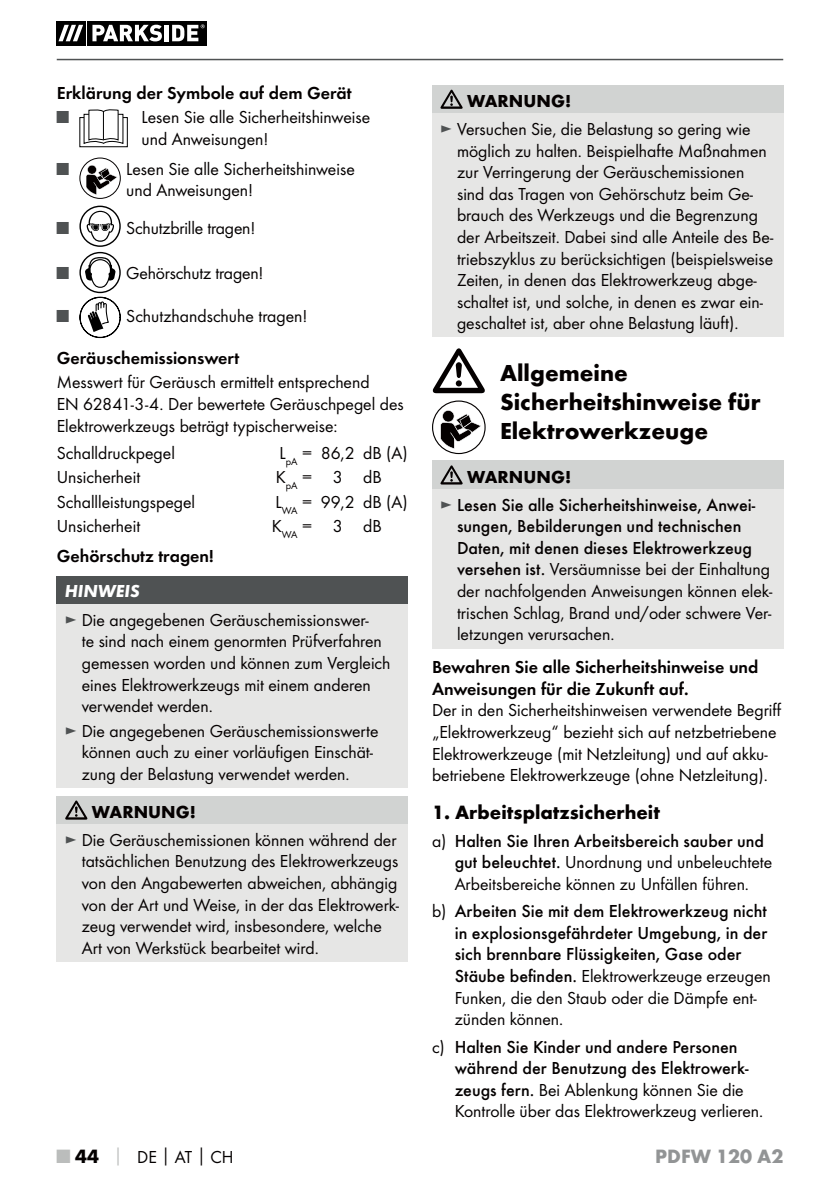
<style>
.page{position:relative;width:840px;height:1191px;background:#fff}
.page>*{position:absolute;margin:0;border:0;box-sizing:border-box;transform-origin:0 0}
.t1{font:700 24px/28.8px "Futura";color:#040000}
.t2{font:700 20px "Futura";color:#040000}
.t3{font:700 20px "Futura";color:#929495}
.t4{font:18px/21.6px "Futura Boo";color:#040000}
.t5{font:500 18px/21.6px "Futura";color:#040000}
.t6{font:18px/21.6px "Futura Dem";color:#040000}
.t7{font:700 18px "Futura";color:#040000}
.t8{font:italic 700 18px "Futura";color:#fff}
.t9{font:18px "Futura Boo";color:#4f5253}
.s1{color:#4f5253}
.s2{font-weight:700}
.s3{font-family:"Futura Boo";font-weight:400;color:#4f5253}
.s4{font-family:"Futura";font-weight:500}
.s5{font-family:"Futura Boo";font-weight:400}
.s6{font-family:"Futura";font-weight:700;font-size:20px;color:#bbbdbc}
.s7{font-family:"Futura";font-weight:700;font-size:20px}
.s8{font-family:"Futura";font-weight:700;color:#bbbdbc}
.s9{font-family:"Futura";font-weight:700}
</style>
<div class="page">
<hr style="left:57px;top:59px;width:725px;height:1px;background:#4f5253">
<svg style="left:85px;top:21px;width:122px;height:24px"></svg>
<div style="left:56px;top:21px;width:29px;height:24px;background:#000"></div>
<div style="left:87px;top:21px;width:119px;height:24px;background:#000"></div>
<svg style="left:58px;top:25px;width:25px;height:16px"></svg>
<svg style="left:92px;top:25px;width:70px;height:16px"></svg>
<hr style="left:164px;top:25px;width:4px;height:16px;background:#fff">
<svg style="left:172px;top:24px;width:32px;height:17px"></svg>
<div style="left:79px;top:117px;width:49px;height:30px;border:1px solid #000"></div>
<svg style="left:83px;top:109px;width:41px;height:35px"></svg>
<svg style="left:80px;top:158px;width:40px;height:40px"></svg>
<div style="left:79px;top:158px;width:42px;height:41px;border:1px solid #040000;border-radius:50%"></div>
<svg style="left:86px;top:165px;width:31px;height:30px"></svg>
<svg style="left:79px;top:206px;width:42px;height:132px"></svg>
<div style="left:57px;top:576px;width:351px;height:28px;background:#4f5253"></div>
<div style="left:57px;top:604px;width:351px;height:184px;background:#e6e6e5"></div>
<div style="left:57px;top:796px;width:351px;height:28px;background:#d1d3d2"></div>
<div style="left:57px;top:824px;width:351px;height:137px;background:#e6e6e5"></div>
<svg style="left:65px;top:800px;width:22px;height:19px"></svg>
<div style="left:432px;top:85px;width:350px;height:28px;background:#d1d3d2"></div>
<div style="left:432px;top:113px;width:350px;height:224px;background:#e6e6e5"></div>
<svg style="left:440px;top:90px;width:22px;height:19px"></svg>
<svg style="left:432px;top:401px;width:53px;height:52px"></svg>
<div style="left:432px;top:400px;width:53px;height:54px;border:1px solid #040000;border-radius:50%"></div>
<svg style="left:440px;top:410px;width:41px;height:39px"></svg>
<svg style="left:432px;top:348px;width:52px;height:45px"></svg>
<div style="left:432px;top:461px;width:350px;height:28px;background:#d1d3d2"></div>
<div style="left:432px;top:489px;width:350px;height:159px;background:#e6e6e5"></div>
<svg style="left:440px;top:465px;width:22px;height:19px"></svg>
<p class="t6" style="left:57px;top:83px;width:296px">Erklärung der Symbole auf dem Gerät</p>
<p class="t9" style="left:57px;top:109px;width:14px">■</p>
<p class="t4" style="left:141px;top:107px;width:230px">Lesen Sie alle Sicherheitshinweise und Anweisungen!</p>
<p class="t9" style="left:57px;top:160px;width:14px">■</p>
<p class="t4" style="left:126px;top:159px;width:230px">Lesen Sie alle Sicherheitshinweise und Anweisungen!</p>
<p class="t9" style="left:57px;top:220px;width:14px">■</p>
<p class="t4" style="left:126px;top:218px;width:131px">Schutzbrille tragen!</p>
<p class="t9" style="left:57px;top:265px;width:14px">■</p>
<p class="t4" style="left:126px;top:263px;width:139px">Gehörschutz tragen!</p>
<p class="t9" style="left:57px;top:308px;width:14px">■</p>
<p class="t4" style="left:126px;top:306px;width:183px">Schutzhandschuhe tragen!</p>
<p class="t6" style="left:57px;top:348px;width:184px">Geräuschemissionswert</p>
<p class="t4" style="left:57px;top:372px;width:348px">Messwert für Geräusch ermittelt entsprechend<br>EN 62841-3-4. Der bewertete Geräuschpegel des<br>Elektrowerkzeugs beträgt typischerweise:</p>
<p class="t4" style="left:57px;top:443px;width:120px">Schalldruckpegel</p>
<p class="t4" style="left:279px;top:443px;width:130px">L<sub>pA</sub> = 86,2 dB (A)</p>
<p class="t4" style="left:57px;top:467px;width:85px">Unsicherheit</p>
<p class="t4" style="left:276px;top:467px;width:107px">K<sub>pA</sub> = 3 dB</p>
<p class="t4" style="left:57px;top:492px;width:140px">Schallleistungspegel</p>
<p class="t4" style="left:275px;top:492px;width:134px">L<sub>WA</sub> = 99,2 dB (A)</p>
<p class="t4" style="left:57px;top:516px;width:85px">Unsicherheit</p>
<p class="t4" style="left:272px;top:516px;width:111px">K<sub>WA</sub> = 3 dB</p>
<p class="t6" style="left:57px;top:546px;width:158px">Gehörschutz tragen!</p>
<p class="t8" style="left:65px;top:580px;width:76px">HINWEIS</p>
<p class="t4" style="left:82px;top:610px;width:310px;text-indent:-17px"><span class="s1">►</span> Die angegebenen Geräuschemissionswer-<br>te sind nach einem genormten Prüfverfahren gemessen worden und können zum Vergleich eines Elektrowerkzeugs mit einem anderen verwendet werden.</p>
<p class="t4" style="left:82px;top:721px;width:298px;text-indent:-17px"><span class="s1">►</span> Die angegebenen Geräuschemissionswerte können auch zu einer vorläufigen Einschät&shy;zung der Belastung verwendet werden.</p>
<p class="t7" style="left:92px;top:805px;width:105px">WARNUNG!</p>
<p class="t4" style="left:82px;top:830px;width:319px;text-indent:-17px"><span class="s1">►</span> Die Geräuschemissionen können während der tatsächlichen Benutzung des Elektrowerkzeugs von den Angabewerten abweichen, abhängig von der Art und Weise, in der das Elektrowerk&shy;zeug verwendet wird, insbesondere, welche Art von Werkstück bearbeitet wird.</p>
<p class="t7" style="left:467px;top:94px;width:105px">WARNUNG!</p>
<p class="t4" style="left:457px;top:119px;width:317px;text-indent:-17px"><span class="s1">►</span> Versuchen Sie, die Belastung so gering wie möglich zu halten. Beispielhafte Maßnahmen zur Verringerung der Geräuschemissionen sind das Tragen von Gehörschutz beim Ge&shy;brauch des Werkzeugs und die Begrenzung der Arbeitszeit. Dabei sind alle Anteile des Be&shy;triebszyklus zu berücksichtigen (beispielsweise Zeiten, in denen das Elektrowerkzeug abge&shy;schaltet ist, und solche, in denen es zwar ein&shy;geschaltet ist, aber ohne Belastung läuft).</p>
<h1 class="t1" style="left:500px;top:361px;width:262px">Allgemeine<br>Sicherheitshinweise für<br>Elektrowerkzeuge</h1>
<p class="t5" style="left:440px;top:464px;width:316px;line-height:27.6px;text-indent:27px"><span class="s2">WARNUNG!<br></span><span class="s3">►</span> Lesen Sie alle Sicherheitshinweise, Anwei-</p>
<p class="t5" style="left:457px;top:516px;width:296px">sungen, Bebilderungen und technischen<br>Daten, mit denen dieses Elektrowerkzeug</p>
<p class="t4" style="left:457px;top:559px;width:316px"><span class="s4">versehen ist.</span> Versäumnisse bei der Einhaltung der nachfolgenden Anweisungen können elek&shy;trischen Schlag, Brand und/oder schwere Ver&shy;letzungen verursachen.</p>
<p class="t6" style="left:432px;top:657px;width:328px">Bewahren Sie alle Sicherheitshinweise und<br>Anweisungen für die Zukunft auf.</p>
<p class="t4" style="left:432px;top:700px;width:350px">Der in den Sicherheitshinweisen verwendete Begriff „Elektrowerkzeug“ bezieht sich auf netzbetriebene Elektrowerkzeuge (mit Netzleitung) und auf akku&shy;betriebene Elektrowerkzeuge (ohne Netzleitung).</p>
<p class="t2" style="left:432px;top:805px;width:229px">1. Arbeitsplatzsicherheit</p>
<p class="t5" style="left:432px;top:831px;width:333px"><span class="s5">a)</span> Halten Sie Ihren Arbeitsbereich sauber und</p>
<p class="t4" style="left:454px;top:852px;width:319px"><span class="s4">gut beleuchtet.</span> Unordnung und unbeleuchtete<br>Arbeitsbereiche können zu Unfällen führen.</p>
<p class="t5" style="left:454px;top:901px;width:314px;text-align:justify;text-indent:-23px"><span class="s5">b)</span> Arbeiten Sie mit dem Elektrowerkzeug nicht in explosionsgefährdeter Umgebung, in der sich brennbare Flüssigkeiten, Gase oder</p>
<p class="t4" style="left:454px;top:966px;width:317px"><span class="s4">Stäube befinden.</span> Elektrowerkzeuge erzeugen<br>Funken, die den Staub oder die Dämpfe ent&shy;zünden können.</p>
<p class="t5" style="left:454px;top:1036px;width:295px;text-indent:-23px"><span class="s5">c)</span> Halten Sie Kinder und andere Personen während der Benutzung des Elektrowerk-</p>
<p class="t4" style="left:454px;top:1080px;width:310px"><span class="s4">zeugs fern.</span> Bei Ablenkung können Sie die<br>Kontrolle über das Elektrowerkzeug verlieren.</p>
<p class="t4" style="left:57px;top:1146px;width:178px"><span class="s6">■</span> <span class="s7">44</span> <span class="s8">│</span> DE<span class="s9">│</span>AT<span class="s9">│</span>CH</p>
<p class="t3" style="left:655px;top:1148px;width:130px">PDFW 120 A2</p>
</div>
